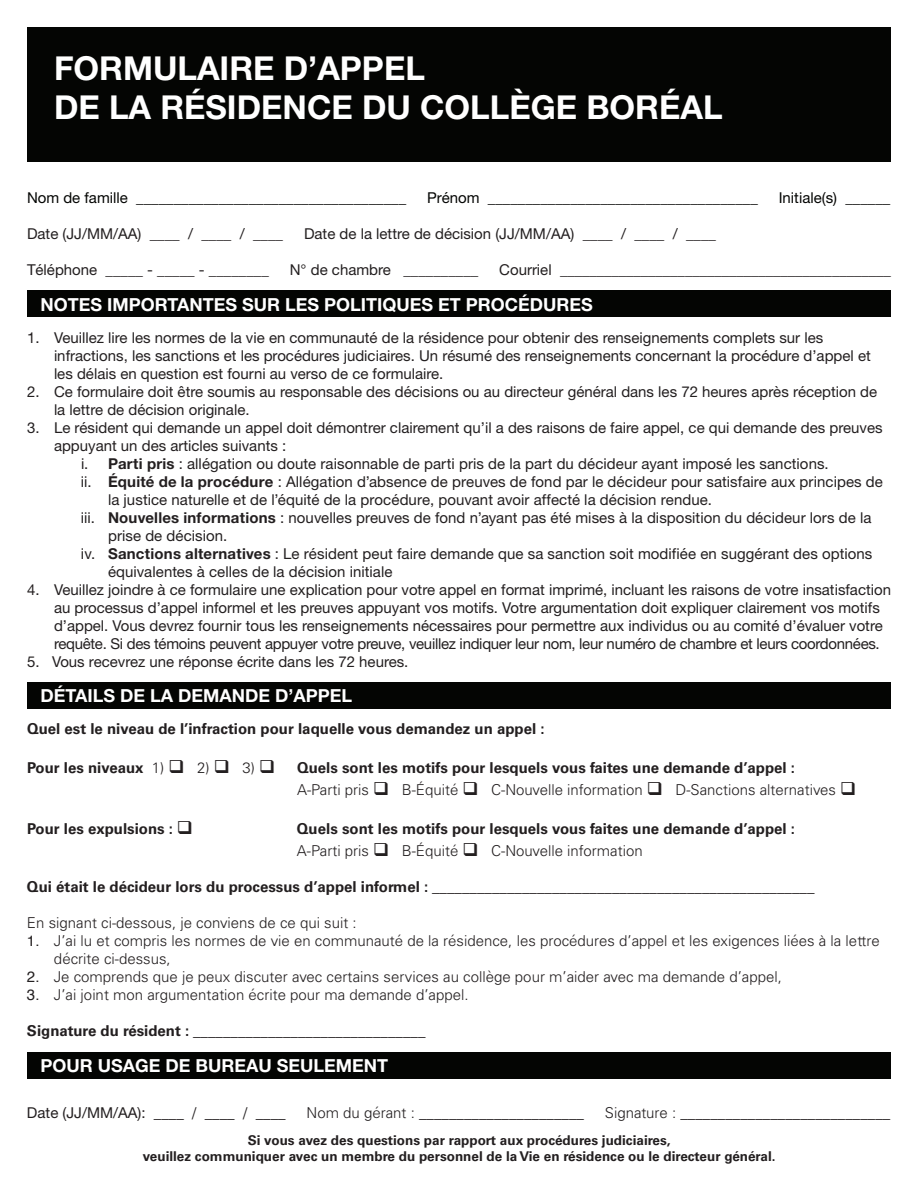
<style>
.page{position:relative;width:918px;height:1188px;background:#fff}
.page>*{position:absolute;margin:0;border:0;box-sizing:border-box;transform-origin:0 0}
.t1{font:700 33px/39.6px "Helvetica Neue";color:#fff}
.t2{font:700 18px "Helvetica Neue";color:#fff}
.t3{font:15px/18px "Helvetica Neue";color:#231f20}
.t4{font:300 15px/18px "Univers CE";color:#231f20}
.t5{font:700 15px/21.6px "Univers CE";color:#231f20}
.t6{font:15px "Helvetica Neue";color:#040503}
.t7{font:700 13.5px/16.2px "Univers CE";color:#231f20;text-align:center}
.s1{font-weight:700}
.s2{font-weight:300}
.s3{font-family:"Helvetica";font-weight:400}
.s4{font-family:"Univers CE";font-weight:300}
</style>
<div class="page">
<div style="left:27px;top:27px;width:864px;height:135px;background:#040503"></div>
<div style="left:27px;top:290px;width:864px;height:27px;background:#040503"></div>
<div style="left:27px;top:682px;width:864px;height:27px;background:#040503"></div>
<div style="left:27px;top:1052px;width:864px;height:27px;background:#040503"></div>
<h1 class="t1" style="left:54px;top:48px;width:670px">FORMULAIRE D’APPEL<br>DE LA RÉSIDENCE DU COLLÈGE BORÉAL</h1>
<p class="t6" style="left:27px;top:188px;width:381px">Nom de famille ____________________________________</p>
<p class="t6" style="left:427px;top:188px;width:332px">Prénom ____________________________________</p>
<p class="t6" style="left:779px;top:188px;width:113px">Initiale(s) ______</p>
<p class="t3" style="left:27px;top:224px;width:258px">Date (JJ/MM/AA) ____ / ____ / ____</p>
<p class="t3" style="left:304px;top:224px;width:414px">Date de la lettre de décision (JJ/MM/AA) ____ / ____ / ____</p>
<p class="t3" style="left:27px;top:260px;width:243px">Téléphone _____ - _____ - ________</p>
<p class="t3" style="left:290px;top:260px;width:190px">N° de chambre __________</p>
<p class="t3" style="left:499px;top:260px;width:393px">Courriel _____________________________________________</p>
<p class="t2" style="left:40px;top:293px;width:554px">NOTES IMPORTANTES SUR LES POLITIQUES ET PROCÉDURES</p>
<p class="t3" style="left:54px;top:328px;width:818px;text-indent:-27px">1. Veuillez lire les normes de la vie en communauté de la résidence pour obtenir des renseignements complets sur les infractions, les sanctions et les procédures judiciaires. Un résumé des renseignements concernant la procédure d’appel et les délais en question est fourni au verso de ce formulaire.</p>
<p class="t3" style="left:54px;top:382px;width:825px;text-indent:-27px">2. Ce formulaire doit être soumis au responsable des décisions ou au directeur général dans les 72 heures après réception de la lettre de décision originale.</p>
<p class="t3" style="left:27px;top:418px;width:857px">3. Le résident qui demande un appel doit démontrer clairement qu’il a des raisons de faire appel, ce qui demande des preuves</p>
<p class="t3" style="left:54px;top:436px;width:234px">appuyant un des articles suivants :</p>
<p class="t3" style="left:81px;top:454px;width:749px">i. <span class="s1">Parti pris</span> : allégation ou doute raisonnable de parti pris de la part du décideur ayant imposé les sanctions.</p>
<p class="t3" style="left:81px;top:472px;width:803px">ii. <span class="s1">Équité de la procédure</span> : Allégation d’absence de preuves de fond par le décideur pour satisfaire aux principes de</p>
<p class="t3" style="left:108px;top:490px;width:605px">la justice naturelle et de l’équité de la procédure, pouvant avoir affecté la décision rendue.</p>
<p class="t3" style="left:81px;top:508px;width:792px">iii. <span class="s1">Nouvelles informations</span> : nouvelles preuves de fond n’ayant pas été mises à la disposition du décideur lors de la</p>
<p class="t3" style="left:108px;top:526px;width:121px">prise de décision.</p>
<p class="t3" style="left:81px;top:544px;width:793px">iv. <span class="s1">Sanctions alternatives</span> : Le résident peut faire demande que sa sanction soit modifiée en suggérant des options</p>
<p class="t3" style="left:108px;top:562px;width:286px">équivalentes à celles de la décision initiale</p>
<p class="t3" style="left:54px;top:580px;width:839px;text-indent:-27px">4. Veuillez joindre à ce formulaire une explication pour votre appel en format imprimé, incluant les raisons de votre insatisfaction au processus d’appel informel et les preuves appuyant vos motifs. Votre argumentation doit expliquer clairement vos motifs d’appel. Vous devrez fournir tous les renseignements nécessaires pour permettre aux individus ou au comité d’évaluer votre requête. Si des témoins peuvent appuyer votre preuve, veuillez indiquer leur nom, leur numéro de chambre et leurs coordonnées.</p>
<p class="t3" style="left:27px;top:652px;width:383px">5. Vous recevrez une réponse écrite dans les 72 heures.</p>
<p class="t2" style="left:40px;top:685px;width:313px">DÉTAILS DE LA DEMANDE D’APPEL</p>
<p class="t5" style="left:27px;top:718px;width:519px">Quel est le niveau de l’infraction pour laquelle vous demandez un appel :</p>
<p class="t5" style="left:297px;top:758px;width:561px;text-indent:-270px">Pour les niveaux <span class="s2">1)</span> ❑ <span class="s2">2)</span> ❑ <span class="s2">3)</span> ❑ Quels sont les motifs pour lesquels vous faites une demande d’appel :<br><span class="s2">A-Parti pris</span> ❑ <span class="s2">B-Équité</span> ❑ <span class="s2">C-Nouvelle information</span> ❑ <span class="s2">D-Sanctions alternatives</span> ❑</p>
<p class="t5" style="left:27px;top:819px;width:167px">Pour les expulsions : ❑</p>
<p class="t5" style="left:297px;top:819px;width:500px">Quels sont les motifs pour lesquels vous faites une demande d’appel :<br><span class="s2">A-Parti pris</span> ❑ <span class="s2">B-Équité</span> ❑ <span class="s2">C-Nouvelle information</span></p>
<p class="t4" style="left:27px;top:878px;width:789px"><span class="s1">Qui était le décideur lors du processus d’appel informel :</span> ___________________________________________________</p>
<p class="t4" style="left:27px;top:914px;width:331px">En signant ci-dessous, je conviens de ce qui suit :</p>
<p class="t4" style="left:54px;top:932px;width:827px;text-indent:-27px"><span class="s3">1.</span> J’ai lu et compris les normes de vie en communauté de la résidence, les procédures d’appel et les exigences liées à la lettre décrite ci-dessus,</p>
<p class="t4" style="left:27px;top:968px;width:757px"><span class="s3">2.</span> Je comprends que je peux discuter avec certains services au collège pour m’aider avec ma demande d’appel,</p>
<p class="t4" style="left:27px;top:986px;width:443px"><span class="s3">3.</span> J’ai joint mon argumentation écrite pour ma demande d’appel.</p>
<p class="t4" style="left:27px;top:1022px;width:400px"><span class="s1">Signature du résident :</span> _______________________________</p>
<p class="t2" style="left:40px;top:1055px;width:349px">POUR USAGE DE BUREAU SEULEMENT</p>
<p class="t3" style="left:27px;top:1103px;width:260px">Date (JJ/MM/AA): <span class="s4">____ / ____ / ____</span></p>
<p class="t4" style="left:307px;top:1104px;width:279px">Nom du gérant : ______________________</p>
<p class="t4" style="left:605px;top:1104px;width:287px">Signature : ____________________________</p>
<p class="t7" style="left:143px;top:1132px;width:634px">Si vous avez des questions par rapport aux procédures judiciaires,<br>veuillez communiquer avec un membre du personnel de la Vie en résidence ou le directeur général.</p>
</div>
